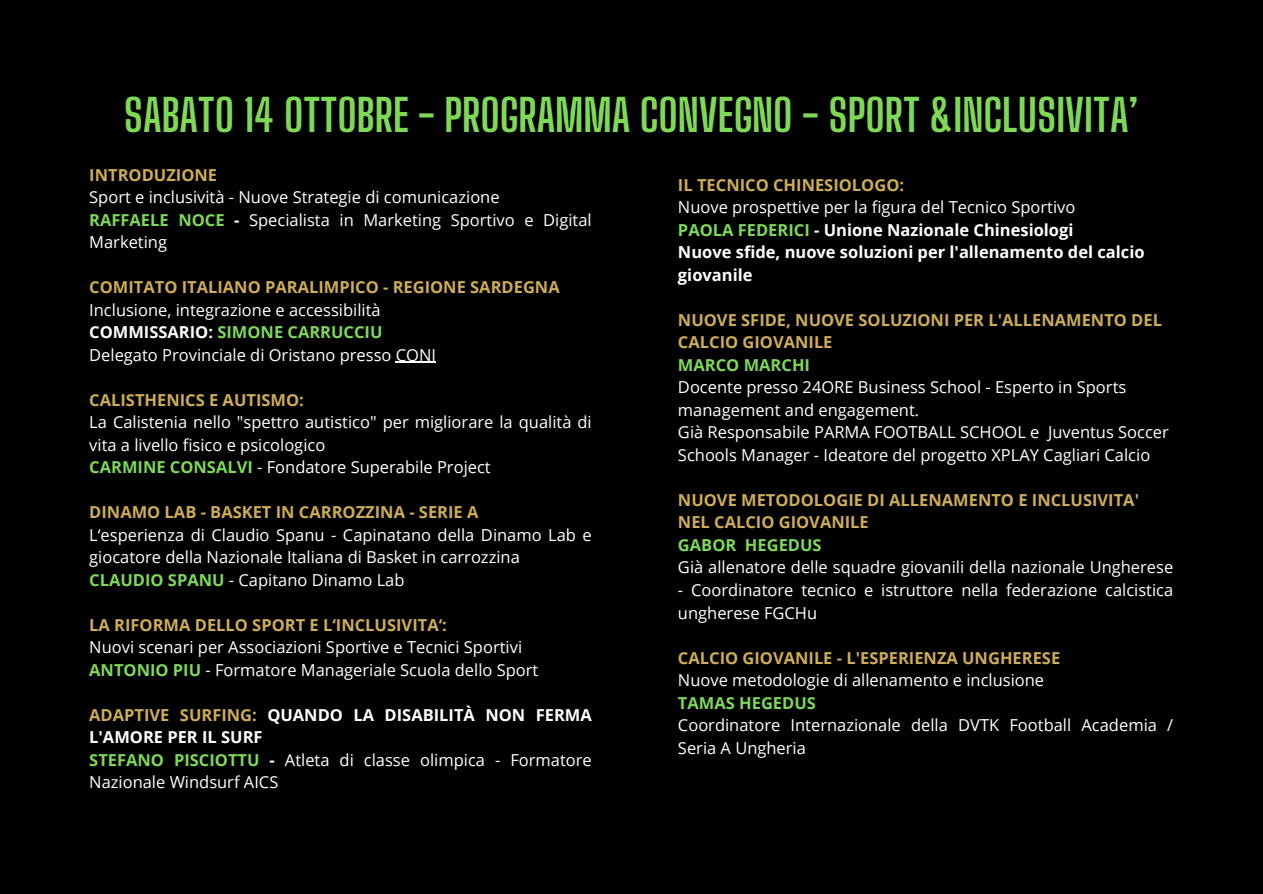
<style>
.page{position:relative;width:1263px;height:894px;background:#fff}
.page>*{position:absolute;margin:0;border:0;box-sizing:border-box;transform-origin:0 0}
.t1{font:700 44.1px "Big Shoulders Display";color:#7ed957}
.t2{font:16.5px/22.5px "Open Sans";color:#fff}
.t3{font:700 16.5px/22.5px "Open Sans";color:#cfad56}
.t4{font:700 16.5px/22.5px "Open Sans";color:#fff}
.t5{font:700 16.5px "Open Sans";color:#7ed957}
.s1{font-weight:700;color:#7ed957}
.s2{font-weight:700}
.s3{color:#cfad56}
.s4{font-weight:400}
.s5{color:#7ed957}
</style>
<div class="page">
<div style="left:0;top:0;width:1263px;height:893px;background:#000"></div>
<hr style="left:396px;top:361px;width:40px;height:2px;background:#fff">
<h1 class="t1" style="left:124px;top:89px;width:1016px">SABATO 14 OTTOBRE - PROGRAMMA CONVEGNO - SPORT &amp;INCLUSIVITA’</h1>
<p class="t3" style="left:89px;top:163px;width:129px">INTRODUZIONE</p>
<p class="t2" style="left:89px;top:185px;width:504px">Sport e inclusività - Nuove Strategie di comunicazione<br><span class="s1">RAFFAELE NOCE</span> <span class="s2">-</span> Specialista in Marketing Sportivo e Digital<br>Marketing</p>
<p class="t3" style="left:89px;top:275px;width:472px">COMITATO ITALIANO PARALIMPICO - REGIONE SARDEGNA</p>
<p class="t2" style="left:89px;top:298px;width:295px">Inclusione, integrazione e accessibilità<br><span class="s2">COMMISSARIO:</span> <span class="s1">SIMONE CARRUCCIU</span></p>
<p class="t2" style="left:89px;top:343px;width:348px">Delegato Provinciale di Oristano presso CONI</p>
<p class="t3" style="left:89px;top:388px;width:216px">CALISTHENICS E AUTISMO:</p>
<p class="t2" style="left:89px;top:410px;width:504px">La Calistenia nello "spettro autistico" per migliorare la qualità di vita a livello fisico e psicologico<br><span class="s1">CARMINE CONSALVI</span> - Fondatore Superabile Project</p>
<p class="t3" style="left:89px;top:500px;width:391px">DINAMO LAB - BASKET IN CARROZZINA - SERIE A</p>
<p class="t2" style="left:89px;top:523px;width:504px">L‘esperienza di Claudio Spanu - Capinatano della Dinamo Lab e giocatore della Nazionale Italiana di Basket in carrozzina<br><span class="s1">CLAUDIO SPANU</span> - Capitano Dinamo Lab</p>
<p class="t3" style="left:89px;top:613px;width:359px">LA RIFORMA DELLO SPORT E L‘INCLUSIVITA‘:</p>
<p class="t2" style="left:89px;top:635px;width:451px">Nuovi scenari per Associazioni Sportive e Tecnici Sportivi<br><span class="s1">ANTONIO PIU</span> - Formatore Manageriale Scuola dello Sport</p>
<p class="t4" style="left:89px;top:703px;width:504px"><span class="s3">ADAPTIVE SURFING:</span> QUANDO LA DISABILITÀ NON FERMA<br>L'AMORE PER IL SURF</p>
<p class="t2" style="left:89px;top:748px;width:504px"><span class="s1">STEFANO PISCIOTTU</span> <span class="s2">-</span> Atleta di classe olimpica - Formatore<br>Nazionale Windsurf AICS</p>
<p class="t3" style="left:678px;top:173px;width:228px">IL TECNICO CHINESIOLOGO:</p>
<p class="t4" style="left:678px;top:195px;width:468px"><span class="s4">Nuove prospettive per la figura del Tecnico Sportivo<br></span><span class="s5">PAOLA FEDERICI</span> - Unione Nazionale Chinesiologi<br>Nuove sfide, nuove soluzioni per l'allenamento del calcio giovanile</p>
<p class="t3" style="left:678px;top:308px;width:486px">NUOVE SFIDE, NUOVE SOLUZIONI PER L'ALLENAMENTO DEL<br>CALCIO GIOVANILE</p>
<p class="t5" style="left:678px;top:353px;width:134px">MARCO MARCHI</p>
<p class="t2" style="left:678px;top:375px;width:492px">Docente presso 24ORE Business School - Esperto in Sports management and engagement.<br>Già Responsabile PARMA FOOTBALL SCHOOL e Juventus Soccer Schools Manager - Ideatore del progetto XPLAY Cagliari Calcio</p>
<p class="t3" style="left:678px;top:488px;width:463px">NUOVE METODOLOGIE DI ALLENAMENTO E INCLUSIVITA'<br>NEL CALCIO GIOVANILE</p>
<p class="t5" style="left:678px;top:533px;width:145px">GABOR HEGEDUS</p>
<p class="t2" style="left:678px;top:555px;width:497px">Già allenatore delle squadre giovanili della nazionale Ungherese</p>
<p class="t2" style="left:678px;top:578px;width:497px">- Coordinatore tecnico e istruttore nella federazione calcistica ungherese FGCHu</p>
<p class="t3" style="left:678px;top:645px;width:384px">CALCIO GIOVANILE - L'ESPERIENZA UNGHERESE</p>
<p class="t2" style="left:678px;top:668px;width:368px">Nuove metodologie di allenamento e inclusione</p>
<p class="t5" style="left:678px;top:690px;width:139px">TAMAS HEGEDUS</p>
<p class="t2" style="left:678px;top:713px;width:497px">Coordinatore Internazionale della DVTK Football Academia /<br>Seria A Ungheria</p>
</div>
